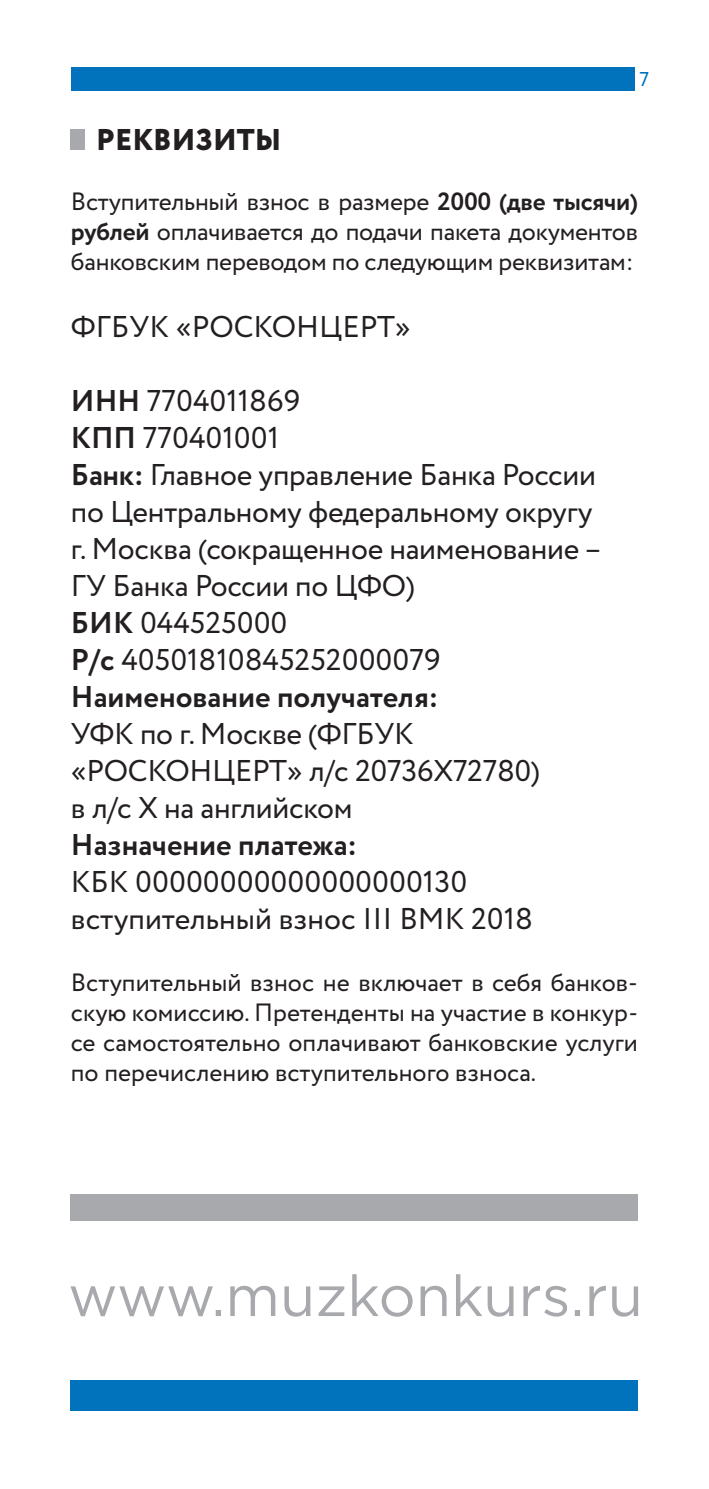
<style>
.page{position:relative;width:709px;height:1489px;background:#fff}
.page>*{position:absolute;margin:0;border:0;box-sizing:border-box;transform-origin:0 0}
.t1{font:30px/37px "Circe";letter-spacing:-.01em;color:#231f20}
.t2{font:700 30px "Circe";color:#231f20}
.t3{font:800 30px "Circe";color:#231f20}
.t4{font:25px/30px "Circe";letter-spacing:-.01em;color:#231f20;text-align:justify}
.t5{font:20px "Circe";color:#0073bc}
.s1{font-weight:700}
</style>
<div class="page">
<div style="left:71px;top:67px;width:563px;height:23px;background:#0073bc"></div>
<div style="left:71px;top:129px;width:14px;height:21px;background:#a8a9ad"></div>
<div style="left:70px;top:1193px;width:567px;height:27px;background:#a8a9ad"></div>
<div style="left:70px;top:1380px;width:568px;height:30px;background:#0073bc"></div>
<svg style="left:71px;top:1274px;width:567px;height:42px"></svg>
<p class="t3" style="left:96px;top:119px;width:187px">РЕКВИЗИТЫ</p>
<p class="t5" style="left:639px;top:66px;width:11px">7</p>
<p class="t4" style="left:71px;top:187px;width:568px">Вступительный взнос в размере <span class="s1">2000 (две тысячи) рублей</span> оплачивается до подачи пакета документов банковским переводом по следующим реквизитам:</p>
<p class="t1" style="left:71px;top:309px;width:341px">ФГБУК «РОСКОНЦЕРТ»</p>
<p class="t1" style="left:71px;top:383px;width:532px"><span class="s1">ИНН</span> 7704011869<br><span class="s1">КПП</span> 770401001<br><span class="s1">Банк:</span> Главное управление Банка России по Центральному федеральному округу г. Москва (сокращенное наименование –<br>ГУ Банка России по ЦФО)<br><span class="s1">БИК</span> 044525000<br><span class="s1">Р/с</span> 40501810845252000079<br><span class="s1">Наименование получателя:</span></p>
<p class="t1" style="left:71px;top:716px;width:470px">УФК по г. Москве (ФГБУК «РОСКОНЦЕРТ» л/с 20736X72780) в л/с X на английском</p>
<p class="t2" style="left:71px;top:825px;width:288px">Назначение платежа:</p>
<p class="t1" style="left:71px;top:864px;width:463px">КБК 00000000000000000130 вступительный взнос III ВМК 2018</p>
<p class="t4" style="left:71px;top:967px;width:568px">Вступительный взнос не включает в себя банков&shy;скую комиссию. Претенденты на участие в конкур&shy;се самостоятельно оплачивают банковские услуги по перечислению вступительного взноса.</p>
</div>
